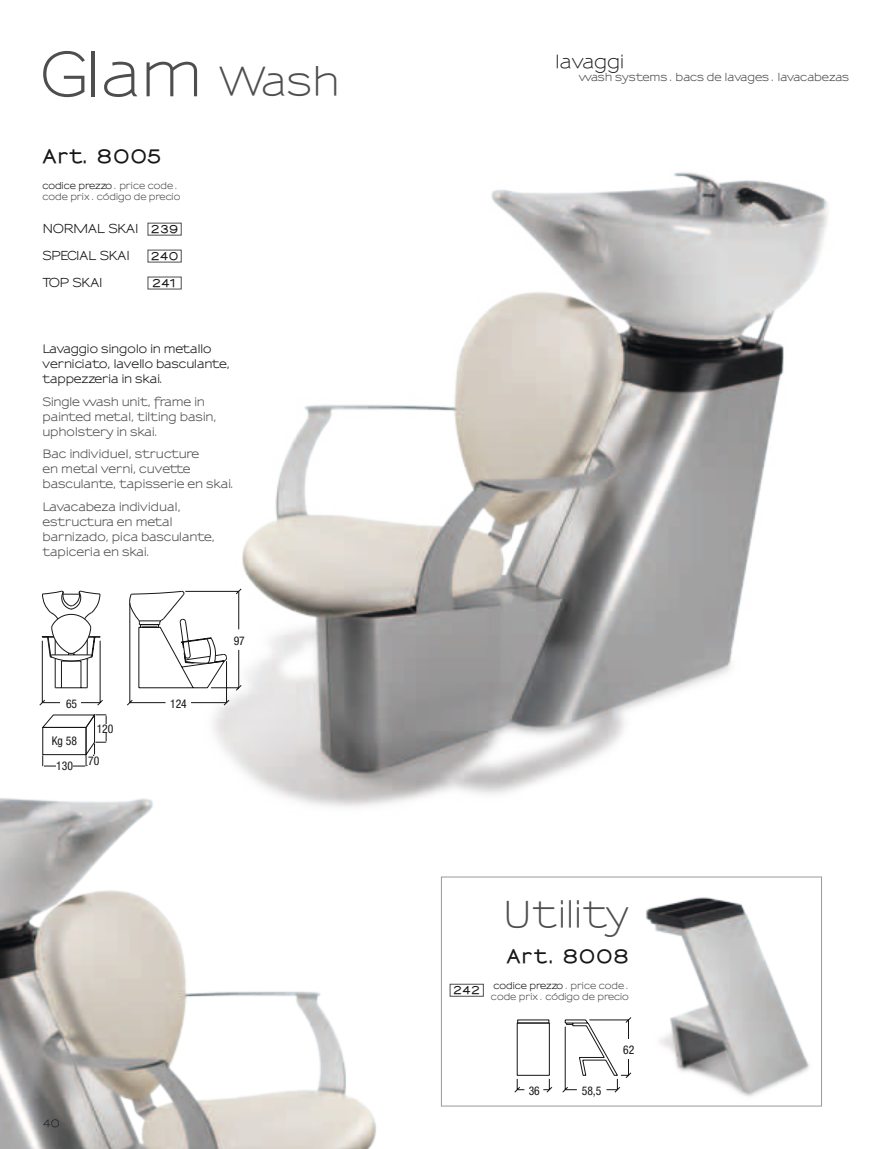
<style>
.page{position:relative;width:893px;height:1149px;background:#fff}
.page>*{position:absolute;margin:0;border:0;box-sizing:border-box;transform-origin:0 0}
.t1{font:600 60px "Sansumi";color:#4e4e4d}
.t2{font:600 36px "Sansumi";letter-spacing:-.025em;color:#4e4e4d}
.t3{font:800 18px "Sansumi";letter-spacing:.1em;color:#151616}
.t4{font:600 18px "Sansumi";color:#151616}
.t5{font:condensed 12px "Helvetica Neue LT Std";color:#151616}
.t6{font:700 12px "Sansumi";letter-spacing:-.065em;color:#151616}
.t7{font:700 12px "Sansumi";color:#151616}
.t8{font:700 12px "Sansumi";letter-spacing:-.02em;color:#151616}
.t9{font:700 11.25px/15px "Sansumi";color:#4e4e4d}
.t10{font:700 11.25px/15px "Sansumi";color:#151616}
.t11{font:700 10.5px "Sansumi";color:#4e4e4d}
.t12{font:800 10.5px "Sansumi";color:#151616}
.t13{font:600 10.5px "Sansumi";color:#151616}
.t14{font:700 9px/10.8px "Sansumi";color:#4e4e4d}
.s1{font-size:39px}
.s2{color:#151616}
</style>
<div class="page">
<img style="left:147px;top:172px;width:681px;height:622px">
<hr style="left:37px;top:586px;width:217px;height:1px;background:#151616">
<hr style="left:280px;top:586px;width:1px;height:126px;background:#151616">
<hr style="left:37px;top:742px;width:217px;height:1px;background:#151616">
<hr style="left:37px;top:586px;width:1px;height:126px;background:#151616">
<div style="left:229px;top:630px;width:21px;height:19px;background:#fff"></div>
<img style="left:0;top:787px;width:466px;height:361px">
<svg style="left:39px;top:586px;width:206px;height:180px"></svg>
<div style="left:97px;top:724px;width:17px;height:8px;background:#fff"></div>
<div style="left:87px;top:755px;width:13px;height:9px;background:#fff"></div>
<div style="left:50px;top:736px;width:28px;height:9px;background:#fff"></div>
<div style="left:450px;top:983px;width:33px;height:13px;border:1px solid #4e4e4d"></div>
<img style="left:646px;top:897px;width:164px;height:200px">
<svg style="left:514px;top:1017px;width:118px;height:76px"></svg>
<hr style="left:507px;top:1012px;width:131px;height:1px;background:#151616">
<hr style="left:667px;top:1012px;width:1px;height:87px;background:#151616">
<hr style="left:507px;top:1136px;width:131px;height:1px;background:#151616">
<hr style="left:507px;top:1012px;width:1px;height:87px;background:#151616">
<div style="left:618px;top:1039px;width:22px;height:19px;background:#fff"></div>
<div style="left:578px;top:1080px;width:27px;height:19px;background:#fff"></div>
<div style="left:525px;top:1080px;width:18px;height:19px;background:#fff"></div>
<div style="left:441px;top:876px;width:381px;height:230px;border:1px solid #999"></div>
<h1 class="t1" style="left:39px;top:43px;width:302px">Glam <span class="s1">Wash</span></h1>
<h3 class="t3" style="left:44px;top:145px;width:120px">Art. 8005</h3>
<p class="t14" style="left:43px;top:181px;width:139px"><span class="s2">codice prezzo</span> . price code . code prix . código de precio</p>
<p class="t7" style="left:43px;top:222px;width:98px">NORMAL SKAI</p>
<p class="t6" style="left:43px;top:249px;width:89px">SPECIAL SKAI</p>
<p class="t8" style="left:43px;top:276px;width:62px">TOP SKAI</p>
<p class="t12" style="left:151px;top:223px;width:29px">239</p>
<p class="t12" style="left:151px;top:250px;width:29px">240</p>
<p class="t12" style="left:152px;top:277px;width:26px">241</p>
<p class="t10" style="left:43px;top:342px;width:189px">Lavaggio singolo in metallo verniciato, lavello basculante, tappezzeria in skai.</p>
<p class="t9" style="left:43px;top:394px;width:175px">Single wash unit, frame in painted metal, tilting basin, upholstery in skai.</p>
<p class="t9" style="left:43px;top:447px;width:193px">Bac individuel, structure<br>en metal verni, cuvette basculante, tapisserie en skai.</p>
<p class="t9" style="left:43px;top:499px;width:174px">Lavacabeza individual, estructura en metal barnizado, pica basculante, tapiceria en skai.</p>
<p class="t5" style="left:66px;top:696px;width:13px">65</p>
<p class="t5" style="left:170px;top:696px;width:18px">124</p>
<p class="t5" style="left:52px;top:734px;width:27px">Kg 58</p>
<p class="t5" style="left:56px;top:759px;width:18px">130</p>
<p class="t5" style="left:97px;top:721px;width:18px">120</p>
<p class="t5" style="left:88px;top:753px;width:13px">70</p>
<p class="t5" style="left:234px;top:633px;width:13px">97</p>
<p class="t13" style="left:43px;top:1117px;width:19px">40</p>
<h3 class="t4" style="left:555px;top:52px;width:71px">lavaggi</h3>
<p class="t11" style="left:579px;top:71px;width:272px">wash systems . bacs de lavages . lavacabezas</p>
<p class="t12" style="left:453px;top:983px;width:28px">242</p>
<h2 class="t2" style="left:503px;top:895px;width:128px">Utility</h2>
<h3 class="t3" style="left:507px;top:945px;width:123px">Art. 8008</h3>
<p class="t14" style="left:491px;top:980px;width:139px"><span class="s2">codice prezzo</span> . price code . code prix . código de precio</p>
<p class="t5" style="left:529px;top:1083px;width:13px">36</p>
<p class="t5" style="left:582px;top:1083px;width:21px">58,5</p>
<p class="t5" style="left:623px;top:1042px;width:13px">62</p>
</div>
